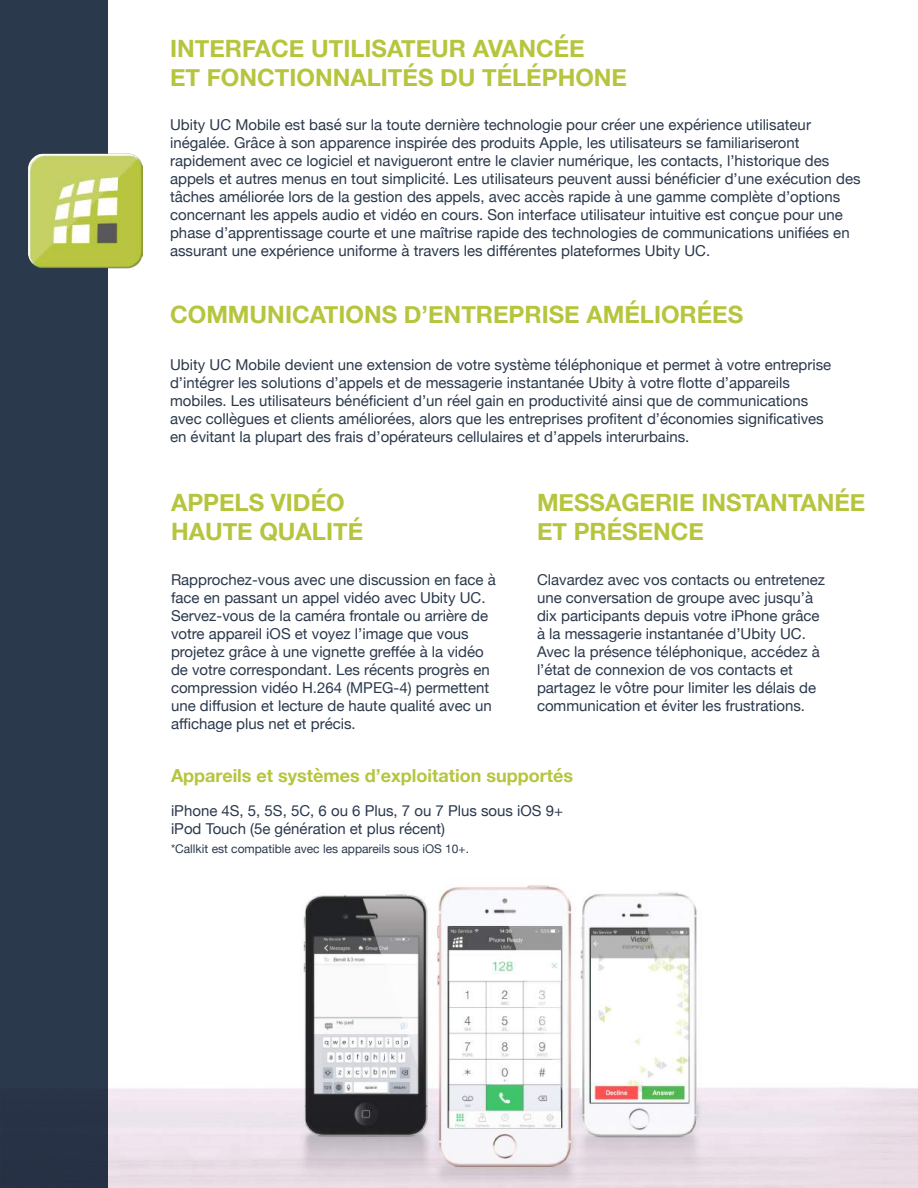
<style>
.page{position:relative;width:918px;height:1188px;background:#fff}
.page>*{position:absolute;margin:0;border:0;box-sizing:border-box;transform-origin:0 0}
.t1{font:700 23.85px/28.7px "Helvetica Neue";color:#b6c53d}
.t2{font:700 18px "Helvetica Neue";color:#b6c53d}
.t3{font:15px/18px "Helvetica Neue";color:#2b394d}
.t4{font:12px "Helvetica Neue";color:#2b394d}
</style>
<div class="page">
<img style="left:108px;top:885px;width:810px;height:303px">
<div style="left:0;top:0;width:108px;height:1188px;background:#2b394d"></div>
<img style="left:28px;top:154px;width:114px;height:115px">
<h1 class="t1" style="left:170px;top:35px;width:459px">INTERFACE UTILISATEUR AVANCÉE<br>ET FONCTIONNALITÉS DU TÉLÉPHONE</h1>
<p class="t3" style="left:170px;top:116px;width:692px">Ubity UC Mobile est basé sur la toute dernière technologie pour créer une expérience utilisateur inégalée. Grâce à son apparence inspirée des produits Apple, les utilisateurs se familiariseront rapidement avec ce logiciel et navigueront entre le clavier numérique, les contacts, l’historique des appels et autres menus en tout simplicité. Les utilisateurs peuvent aussi bénéficier d’une exécution des tâches améliorée lors de la gestion des appels, avec accès rapide à une gamme complète d’options concernant les appels audio et vidéo en cours. Son interface utilisateur intuitive est conçue pour une phase d’apprentissage courte et une maîtrise rapide des technologies de communications unifiées en assurant une expérience uniforme à travers les différentes plateformes Ubity UC.</p>
<h1 class="t1" style="left:170px;top:301px;width:575px">COMMUNICATIONS D’ENTREPRISE AMÉLIORÉES</h1>
<p class="t3" style="left:170px;top:356px;width:663px">Ubity UC Mobile devient une extension de votre système téléphonique et permet à votre entreprise d’intégrer les solutions d’appels et de messagerie instantanée Ubity à votre flotte d’appareils mobiles. Les utilisateurs bénéficient d’un réel gain en productivité ainsi que de communications avec collègues et clients améliorées, alors que les entreprises profitent d’économies significatives en évitant la plupart des frais d’opérateurs cellulaires et d’appels interurbains.</p>
<h1 class="t1" style="left:171px;top:489px;width:194px">APPELS VIDÉO<br>HAUTE QUALITÉ</h1>
<p class="t3" style="left:171px;top:571px;width:326px">Rapprochez-vous avec une discussion en face à face en passant un appel vidéo avec Ubity UC.<br>Servez-vous de la caméra frontale ou arrière de votre appareil iOS et voyez l’image que vous projetez grâce à une vignette greffée à la vidéo de votre correspondant. Les récents progrès en compression vidéo H.264 (MPEG-4) permettent une diffusion et lecture de haute qualité avec un affichage plus net et précis.</p>
<h1 class="t1" style="left:537px;top:489px;width:330px">MESSAGERIE INSTANTANÉE<br>ET PRÉSENCE</h1>
<p class="t3" style="left:537px;top:571px;width:290px">Clavardez avec vos contacts ou entretenez une conversation de groupe avec jusqu’à dix participants depuis votre iPhone grâce à la messagerie instantanée d’Ubity UC.<br>Avec la présence téléphonique, accédez à l’état de connexion de vos contacts et partagez le vôtre pour limiter les délais de communication et éviter les frustrations.</p>
<p class="t2" style="left:171px;top:761px;width:404px">Appareils et systèmes d’exploitation supportés</p>
<p class="t3" style="left:171px;top:803px;width:394px">iPhone 4S, 5, 5S, 5C, 6 ou 6 Plus, 7 ou 7 Plus sous iOS 9+ iPod Touch (5e génération et plus récent)</p>
<p class="t4" style="left:171px;top:840px;width:300px">*Callkit est compatible avec les appareils sous iOS 10+.</p>
</div>
